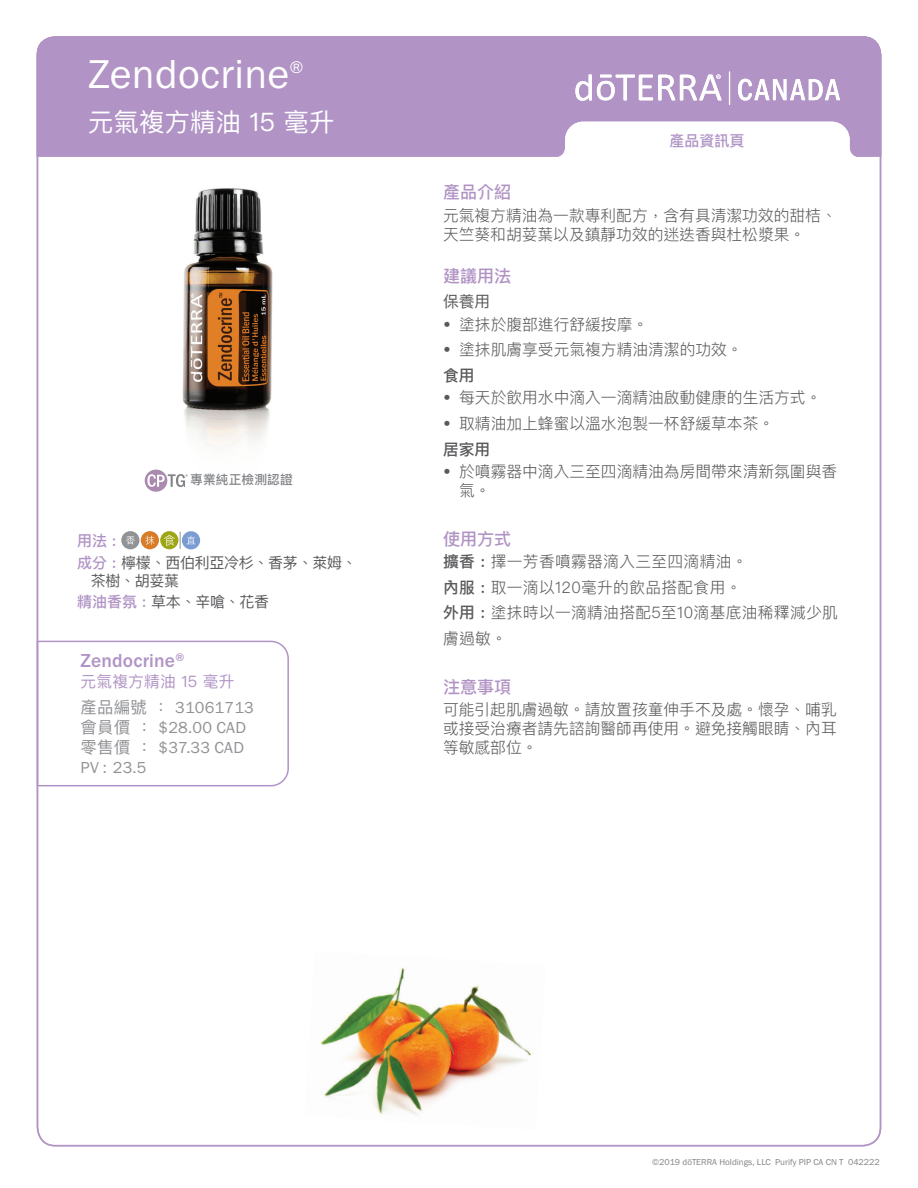
<style>
.page{position:relative;width:918px;height:1188px;background:#fff}
.page>*{position:absolute;margin:0;border:0;box-sizing:border-box;transform-origin:0 0}
.t1{font:42px "Franklin Gothic URW Boo";letter-spacing:.01em;color:#fff}
.t2{font:25.5px "Ping Fang TC";color:#fff}
.t3{font:500 19.5px "Franklin Gothic URW";letter-spacing:.01em;color:#b194c5}
.t4{font:17.55px "Franklin Gothic URW Boo";color:#fff}
.t5{font:500 17.1px "Ping Fang TC";color:#b194c5}
.t6{font:16.5px/19.8px "Franklin Gothic URW Boo";letter-spacing:.01em;color:#919295}
.t7{font:300 15.75px/18.9px "Ping Fang TC";color:#5a5a5d}
.t8{font:300 15.75px/25.7px "Ping Fang TC";letter-spacing:.02em;color:#5a5a5d}
.t9{font:15.75px "Ping Fang TC";letter-spacing:.01em;color:#b194c5}
.t10{font:500 15.75px "Ping Fang TC";color:#5a5a5d}
.t11{font:15.75px "Ping Fang TC";color:#5a5a5d}
.t12{font:15px/21.5px "Ping Fang TC";letter-spacing:-.02em;color:#5a5a5d}
.t13{font:500 15px "Ping Fang TC";color:#b194c5}
.t14{font:500 12.75px "Ping Fang TC";letter-spacing:.01em;color:#828487}
.t15{font:9px "Franklin Gothic URW Boo";color:#808285}
.s1{font-weight:500;color:#b194c5}
.s2{font-family:"Ping Fang TC"}
.s3{font-weight:500}
</style>
<div class="page">
<div style="left:37px;top:36px;width:844px;height:121px;background:#b194c5"></div>
<svg style="left:554px;top:122px;width:307px;height:35px"></svg>
<svg style="left:738px;top:79px;width:102px;height:22px"></svg>
<svg style="left:575px;top:74px;width:146px;height:27px"></svg>
<hr style="left:729px;top:71px;width:1px;height:34px;background:#fff">
<div style="left:182px;top:531px;width:18px;height:18px;background:#799cd1;border-radius:50%"></div>
<div style="left:121px;top:531px;width:19px;height:18px;background:#919295;border-radius:50%"></div>
<div style="left:141px;top:531px;width:18px;height:18px;background:#d77c29;border-radius:50%"></div>
<svg style="left:126px;top:536px;width:9px;height:9px"></svg>
<svg style="left:145px;top:536px;width:9px;height:9px"></svg>
<svg style="left:187px;top:536px;width:8px;height:8px"></svg>
<svg style="left:160px;top:531px;width:18px;height:18px"></svg>
<svg style="left:164px;top:532px;width:17px;height:17px"></svg>
<svg style="left:36px;top:640px;width:253px;height:147px"></svg>
<svg style="left:145px;top:470px;width:43px;height:22px"></svg>
<img style="left:182px;top:188px;width:91px;height:258px">
<img style="left:320px;top:967px;width:211px;height:149px">
<h1 class="t1" style="left:88px;top:48px;width:203px">Zendocrine</h1>
<p class="t4" style="left:290px;top:56px;width:15px">®</p>
<h2 class="t2" style="left:88px;top:106px;width:248px">元氣複方精油 15 毫升</h2>
<p class="t14" style="left:190px;top:471px;width:104px">專業純正檢測認證</p>
<p class="t12" style="left:77px;top:530px;width:281px"><span class="s1">用法 :<br>成分 :</span> 檸檬、西伯利亞冷杉、香茅、萊姆、</p>
<p class="t12" style="left:77px;top:570px;width:193px;text-indent:14px">茶樹、胡荽葉<br><span class="s1">精油香氛 :</span> 草本、辛嗆、花香</p>
<p class="t3" style="left:81px;top:649px;width:105px">Zendocrine<sup>®</sup></p>
<p class="t9" style="left:81px;top:672px;width:155px">元氣複方精油 15 毫升</p>
<p class="t6" style="left:81px;top:698px;width:175px"><span class="s2">產品編號 ：</span> 31061713<span class="s2">會員價 ：</span> $28.00 CAD<span class="s2">零售價 ：</span> $37.33 CAD<br>PV : 23.5</p>
<p class="t13" style="left:669px;top:131px;width:76px">產品資訊頁</p>
<p class="t5" style="left:443px;top:182px;width:70px">產品介紹</p>
<p class="t7" style="left:443px;top:205px;width:395px">元氣複方精油為一款專利配方，含有具清潔功效的甜桔、天竺葵和胡荽葉以及鎮靜功效的迷迭香與杜松漿果。</p>
<p class="t5" style="left:443px;top:265px;width:70px">建議用法</p>
<p class="t11" style="left:443px;top:292px;width:49px">保養用</p>
<p class="t7" style="left:443px;top:314px;width:207px">• 塗抹於腹部進行舒緩按摩。</p>
<p class="t7" style="left:443px;top:340px;width:301px">• 塗抹肌膚享受元氣複方精油清潔的功效。</p>
<p class="t10" style="left:443px;top:366px;width:33px">食用</p>
<p class="t7" style="left:443px;top:388px;width:380px">• 每天於飲用水中滴入一滴精油啟動健康的生活方式。</p>
<p class="t7" style="left:443px;top:414px;width:333px">• 取精油加上蜂蜜以溫水泡製一杯舒緩草本茶。</p>
<p class="t10" style="left:443px;top:439px;width:49px">居家用</p>
<p class="t7" style="left:459px;top:462px;width:380px;text-indent:-16px">• 於噴霧器中滴入三至四滴精油為房間帶來清新氛圍與香氣。</p>
<p class="t5" style="left:443px;top:528px;width:70px">使用方式</p>
<p class="t8" style="left:443px;top:548px;width:396px"><span class="s3">擴香 :</span> 擇一芳香噴霧器滴入三至四滴精油。<br><span class="s3">內服 :</span> 取一滴以120毫升的飲品搭配食用。<br><span class="s3">外用 :</span> 塗抹時以一滴精油搭配5至10滴基底油稀釋減少肌膚過敏。</p>
<p class="t5" style="left:443px;top:676px;width:70px">注意事項</p>
<p class="t7" style="left:443px;top:700px;width:395px;text-align:justify">可能引起肌膚過敏。請放置孩童伸手不及處。懷孕、哺乳或接受治療者請先諮詢醫師再使用。避免接觸眼睛、內耳等敏感部位。</p>
<p class="t15" style="left:652px;top:1156px;width:229px">©2019 dōTERRA Holdings, LLC Purify PIP CA CN T 042222</p>
</div>
